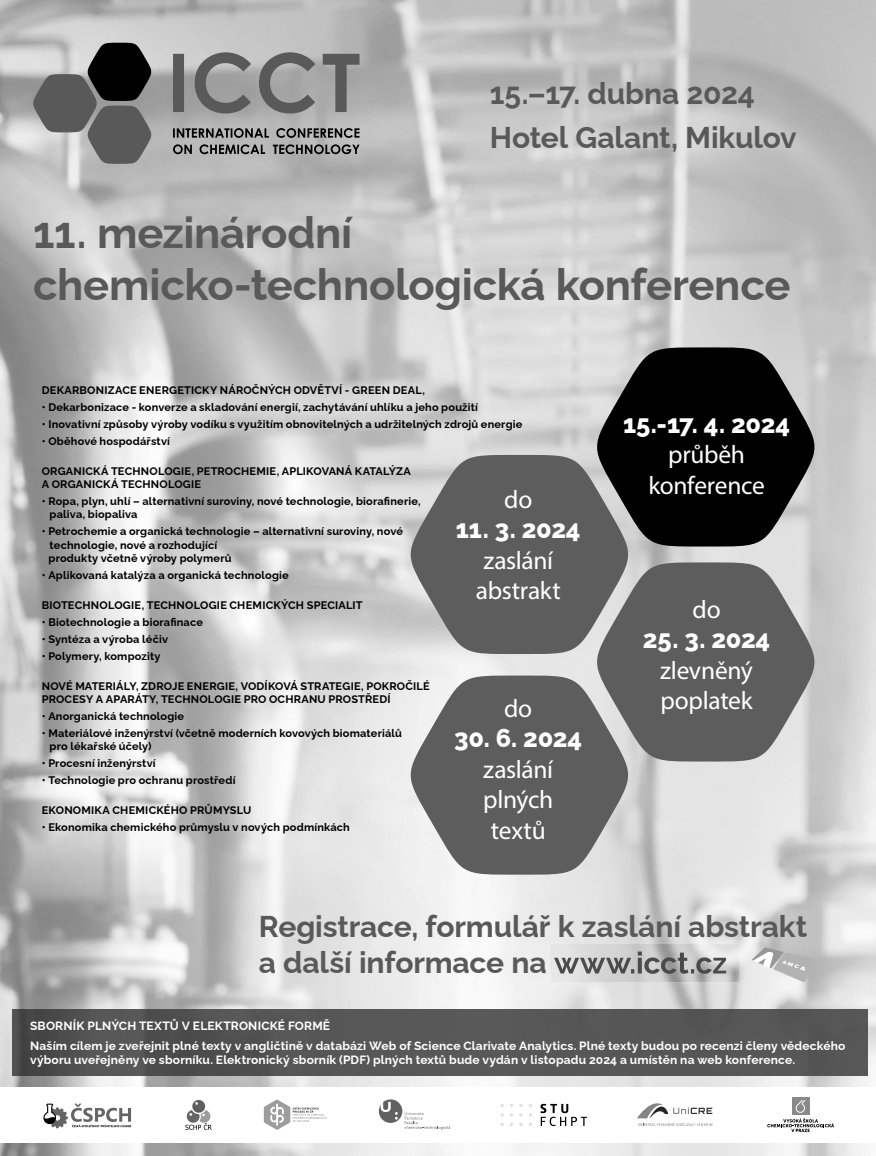
<style>
.page{position:relative;width:876px;height:1156px;background:#fff}
.page>*{position:absolute;margin:0;border:0;box-sizing:border-box;transform-origin:0 0}
.t1{font:700 43.5px/52.2px "Raleway";letter-spacing:-.01em;color:#595959}
.t2{font:700 30px/44.7px "Raleway";letter-spacing:-.005em;color:#595959}
.t3{font:25.35px/30.5px "Myriad Pro";letter-spacing:-.015em;color:#fff;text-align:center}
.t4{font:800 25.35px "Raleway";letter-spacing:-.01em;color:#fff}
.t5{font:700 12px/19.8px "Raleway";letter-spacing:.015em;color:#fff}
.t6{font:700 10.95px/13.2px "Raleway";letter-spacing:.015em;color:#000}
</style>
<div class="page">
<img style="left:0;top:0;width:875px;height:1156px">
<svg style="left:173px;top:52px;width:186px;height:61px;background:#8b8b8b"></svg>
<svg style="left:173px;top:128px;width:186px;height:26px;background:#7e7e7e"></svg>
<svg style="left:31px;top:42px;width:122px;height:122px;background:#747474"></svg>
<svg style="left:589px;top:345px;width:232px;height:203px;background:#333"></svg>
<svg style="left:589px;top:560px;width:232px;height:203px;background:#747474"></svg>
<svg style="left:403px;top:673px;width:232px;height:203px;background:#808080"></svg>
<svg style="left:403px;top:453px;width:232px;height:203px;background:#767676"></svg>
<div style="left:0;top:1087px;width:875px;height:55px;background:#fff"></div>
<svg style="left:43px;top:1103px;width:88px;height:25px"></svg>
<svg style="left:185px;top:1100px;width:27px;height:30px"></svg>
<svg style="left:540px;top:1104px;width:46px;height:22px"></svg>
<svg style="left:264px;top:1099px;width:62px;height:31px"></svg>
<svg style="left:378px;top:1099px;width:72px;height:31px"></svg>
<svg style="left:637px;top:1103px;width:75px;height:23px"></svg>
<div style="left:791px;top:1098px;width:17px;height:17px;background:#898989"></div>
<svg style="left:767px;top:1100px;width:66px;height:32px"></svg>
<img style="left:13px;top:1009px;width:853px;height:66px">
<img style="left:550px;top:944px;width:189px;height:38px">
<img style="left:550px;top:951px;width:176px;height:23px">
<svg style="left:751px;top:947px;width:62px;height:35px"></svg>
<h2 class="t2" style="left:489px;top:67px;width:308px">15.–17. dubna 2024<br>Hotel Galant, Mikulov</h2>
<h1 class="t1" style="left:33px;top:201px;width:758px">11. mezinárodní chemicko-technologická konference</h1>
<p class="t6" style="left:42px;top:382px;width:384px">DEKARBONIZACE ENERGETICKY NÁROČNÝCH ODVĚTVÍ - GREEN DEAL,</p>
<p class="t6" style="left:42px;top:399px;width:437px">• Dekarbonizace - konverze a skladování energií, zachytávání uhlíku a jeho použití</p>
<p class="t6" style="left:42px;top:416px;width:482px">• Inovativní způsoby výroby vodíku s využitím obnovitelných a udržitelných zdrojů energie</p>
<p class="t6" style="left:42px;top:433px;width:130px">• Oběhové hospodářství</p>
<p class="t6" style="left:42px;top:463px;width:370px">ORGANICKÁ TECHNOLOGIE, PETROCHEMIE, APLIKOVANÁ KATALÝZA<br>A ORGANICKÁ TECHNOLOGIE</p>
<p class="t6" style="left:50px;top:493px;width:372px;text-indent:-8px">• Ropa, plyn, uhlí – alternativní suroviny, nové technologie, biorafinerie, paliva, biopaliva</p>
<p class="t6" style="left:49px;top:524px;width:356px;text-indent:-7px">• Petrochemie a organická technologie – alternativní suroviny, nové technologie, nové a rozhodující<br>produkty včetně výroby polymerů</p>
<p class="t6" style="left:42px;top:567px;width:248px">• Aplikovaná katalýza a organická technologie</p>
<p class="t6" style="left:42px;top:597px;width:322px">BIOTECHNOLOGIE, TECHNOLOGIE CHEMICKÝCH SPECIALIT</p>
<p class="t6" style="left:42px;top:614px;width:163px">• Biotechnologie a biorafinace</p>
<p class="t6" style="left:42px;top:631px;width:128px">• Syntéza a výroba léčiv</p>
<p class="t6" style="left:42px;top:648px;width:120px">• Polymery, kompozity</p>
<p class="t6" style="left:42px;top:678px;width:389px">NOVÉ MATERIÁLY, ZDROJE ENERGIE, VODÍKOVÁ STRATEGIE, POKROČILÉ<br>PROCESY A APARÁTY, TECHNOLOGIE PRO OCHRANU PROSTŘEDÍ</p>
<p class="t6" style="left:42px;top:708px;width:144px">• Anorganická technologie</p>
<p class="t6" style="left:50px;top:725px;width:353px;text-indent:-8px">• Materiálové inženýrství (včetně moderních kovových biomateriálů pro lékařské účely)</p>
<p class="t6" style="left:42px;top:755px;width:115px">• Procesní inženýrství</p>
<p class="t6" style="left:42px;top:772px;width:195px">• Technologie pro ochranu prostředí</p>
<p class="t6" style="left:42px;top:802px;width:211px">EKONOMIKA CHEMICKÉHO PRŮMYSLU</p>
<p class="t6" style="left:42px;top:819px;width:309px">• Ekonomika chemického průmyslu v nových podmínkách</p>
<h3 class="t4" style="left:623px;top:404px;width:168px">15.-17. 4. 2024</h3>
<h3 class="t3" style="left:648px;top:439px;width:118px">průběh konference</h3>
<h3 class="t3" style="left:504px;top:483px;width:30px">do</h3>
<h3 class="t4" style="left:455px;top:509px;width:126px">11. 3. 2024</h3>
<h3 class="t3" style="left:475px;top:544px;width:86px;text-align:left">zaslání abstrakt</h3>
<h3 class="t3" style="left:692px;top:594px;width:30px">do</h3>
<h3 class="t4" style="left:642px;top:619px;width:129px">25. 3. 2024</h3>
<h3 class="t3" style="left:660px;top:655px;width:94px">zlevněný</h3>
<h3 class="t3" style="left:504px;top:692px;width:30px">do</h3>
<h3 class="t3" style="left:660px;top:685px;width:94px">poplatek</h3>
<h3 class="t4" style="left:454px;top:718px;width:129px">30. 6. 2024</h3>
<h3 class="t3" style="left:483px;top:753px;width:71px;text-align:justify">zaslání plných textů</h3>
<h2 class="t2" style="left:259px;top:905px;width:550px;line-height:36px">Registrace, formulář k zaslání abstrakt a další informace na www.icct.cz</h2>
<p class="t5" style="left:30px;top:1014px;width:816px">SBORNÍK PLNÝCH TEXTŮ V ELEKTRONICKÉ FORMĚ<br>Naším cílem je zveřejnit plné texty v angličtině v databázi Web of Science Clarivate Analytics. Plné texty budou po recenzi členy vědeckého</p>
<p class="t5" style="left:30px;top:1049px;width:766px">výboru uveřejněny ve sborníku. Elektronický sborník (PDF) plných textů bude vydán v listopadu 2024 a umístěn na web konference.</p>
</div>
